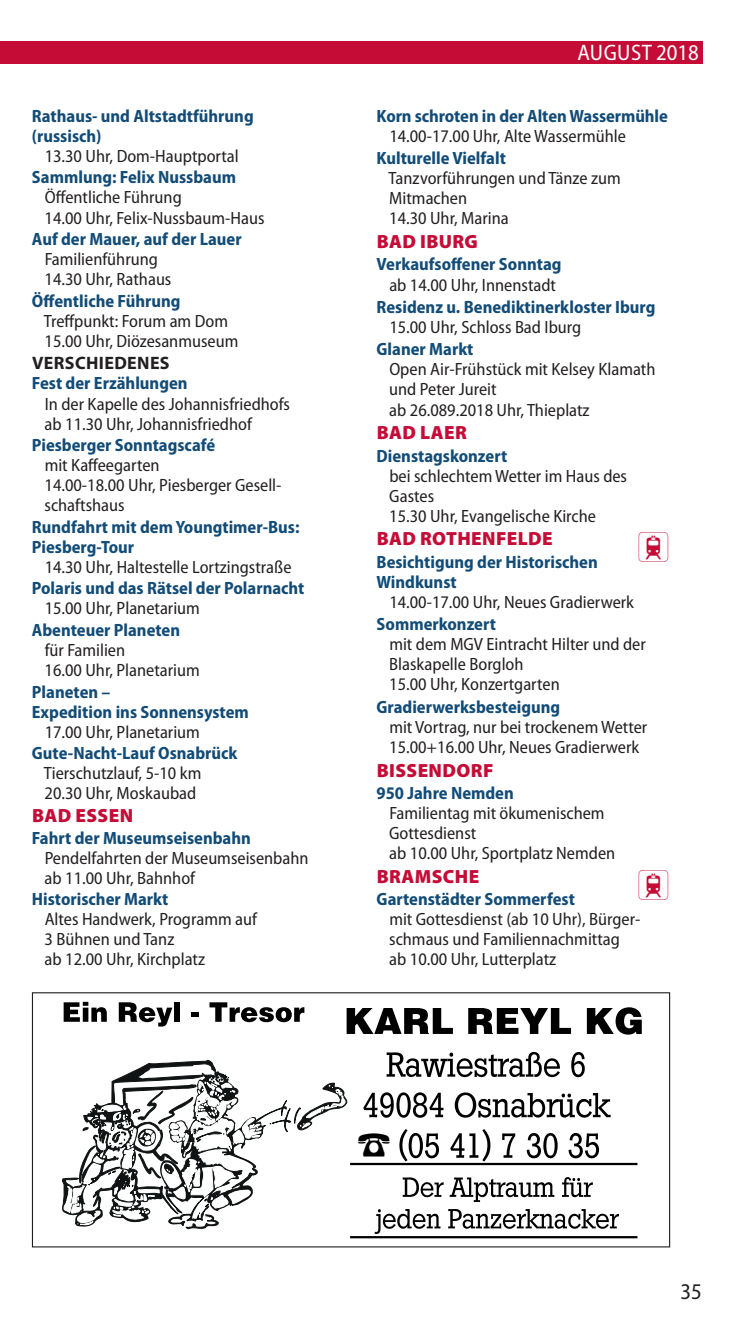
<style>
.page{position:relative;width:734px;height:1340px;background:#fff}
.page>*{position:absolute;margin:0;border:0;box-sizing:border-box;transform-origin:0 0}
.t1{font:31.5px "Communications P06";color:#c40c37}
.t2{font:semi-condensed 22.5px "Myriad Pro";letter-spacing:.01em;color:#fff}
.t3{font:semi-condensed 22.5px "Myriad Pro";color:#231f20}
.t4{font:900 19.12px "Myriad Pro";letter-spacing:.02em;color:#c40c37}
.t5{font:700 18px "Myriad Pro";letter-spacing:.02em;color:#231f20}
.t6{font:semi-condensed 17.78px/20px "Myriad Pro";color:#231f20}
.t7{font:700 semi-condensed 17.78px/20px "Myriad Pro";color:#124c77}
</style>
<div class="page">
<div style="left:0;top:41px;width:702px;height:23px;background:#c40c37"></div>
<div style="left:32px;top:992px;width:638px;height:255px;border:1px solid #231f20"></div>
<svg style="left:62px;top:1001px;width:580px;height:238px"></svg>
<svg style="left:358px;top:1133px;width:32px;height:23px"></svg>
<p class="t7" style="left:32px;top:107px;width:223px">Rathaus- und Altstadtführung (russisch)</p>
<p class="t6" style="left:45px;top:147px;width:195px">13.30 Uhr, Dom-Hauptportal</p>
<p class="t7" style="left:32px;top:169px;width:206px">Sammlung: Felix Nussbaum</p>
<p class="t6" style="left:45px;top:189px;width:221px">Öffentliche Führung<br>14.00 Uhr, Felix-Nussbaum-Haus</p>
<p class="t7" style="left:32px;top:230px;width:211px">Auf der Mauer, auf der Lauer</p>
<p class="t6" style="left:45px;top:251px;width:128px">Familienführung<br>14.30 Uhr, Rathaus</p>
<p class="t7" style="left:32px;top:292px;width:150px">Öffentliche Führung</p>
<p class="t6" style="left:44px;top:312px;width:196px">Treffpunkt: Forum am Dom<br>15.00 Uhr, Diözesanmuseum</p>
<p class="t5" style="left:32px;top:352px;width:139px">VERSCHIEDENES</p>
<p class="t7" style="left:32px;top:375px;width:157px">Fest der Erzählungen</p>
<p class="t6" style="left:45px;top:395px;width:247px">In der Kapelle des Johannisfriedhofs ab 11.30 Uhr, Johannisfriedhof</p>
<p class="t7" style="left:32px;top:436px;width:185px">Piesberger Sonntagscafé</p>
<p class="t6" style="left:45px;top:456px;width:238px">mit Kaffeegarten<br>14.00-18.00 Uhr, Piesberger Gesell&shy;schaftshaus</p>
<p class="t7" style="left:32px;top:518px;width:269px">Rundfahrt mit dem Youngtimer-Bus:<br>Piesberg-Tour</p>
<p class="t6" style="left:45px;top:558px;width:248px">14.30 Uhr, Haltestelle Lortzingstraße</p>
<p class="t7" style="left:32px;top:580px;width:274px">Polaris und das Rätsel der Polarnacht</p>
<p class="t6" style="left:45px;top:600px;width:157px">15.00 Uhr, Planetarium</p>
<p class="t7" style="left:32px;top:621px;width:150px">Abenteuer Planeten</p>
<p class="t6" style="left:45px;top:641px;width:157px">für Familien<br>16.00 Uhr, Planetarium</p>
<p class="t7" style="left:32px;top:683px;width:218px">Planeten –<br>Expedition ins Sonnensystem</p>
<p class="t6" style="left:45px;top:723px;width:157px">17.00 Uhr, Planetarium</p>
<p class="t7" style="left:32px;top:744px;width:207px">Gute-Nacht-Lauf Osnabrück</p>
<p class="t6" style="left:44px;top:764px;width:159px">Tierschutzlauf, 5-10 km<br>20.30 Uhr, Moskaubad</p>
<p class="t4" style="left:32px;top:804px;width:102px">BAD ESSEN</p>
<p class="t7" style="left:32px;top:829px;width:220px">Fahrt der Museumseisenbahn</p>
<p class="t6" style="left:45px;top:849px;width:265px">Pendelfahrten der Museumseisenbahn ab 11.00 Uhr, Bahnhof</p>
<p class="t7" style="left:32px;top:890px;width:138px">Historischer Markt</p>
<p class="t6" style="left:45px;top:910px;width:214px">Altes Handwerk, Programm auf<br>3 Bühnen und Tanz<br>ab 12.00 Uhr, Kirchplatz</p>
<p class="t2" style="left:577px;top:44px;width:123px">AUGUST 2018</p>
<p class="t7" style="left:376px;top:107px;width:293px">Korn schroten in der Alten Wasser mühle</p>
<p class="t6" style="left:389px;top:127px;width:238px">14.00-17.00 Uhr, Alte Wassermühle</p>
<p class="t7" style="left:376px;top:150px;width:131px">Kulturelle Vielfalt</p>
<p class="t6" style="left:388px;top:170px;width:233px">Tanzvorführungen und Tänze zum<br>Mitmachen<br>14.30 Uhr, Marina</p>
<p class="t4" style="left:376px;top:230px;width:103px">BAD IBURG</p>
<p class="t7" style="left:376px;top:256px;width:186px">Verkaufsoffener Sonntag</p>
<p class="t6" style="left:389px;top:276px;width:168px">ab 14.00 Uhr, Innenstadt</p>
<p class="t7" style="left:376px;top:298px;width:280px">Residenz u. Benediktinerkloster Iburg</p>
<p class="t6" style="left:389px;top:318px;width:193px">15.00 Uhr, Schloss Bad Iburg</p>
<p class="t7" style="left:376px;top:341px;width:98px">Glaner Markt</p>
<p class="t6" style="left:389px;top:361px;width:268px">Open Air-Frühstück mit Kelsey Klamath und Peter Jureit<br>ab 26.089.2018 Uhr, Thieplatz</p>
<p class="t4" style="left:376px;top:421px;width:92px">BAD LAER</p>
<p class="t7" style="left:376px;top:447px;width:132px">Dienstagskonzert</p>
<p class="t6" style="left:389px;top:467px;width:239px">bei schlechtem Wetter im Haus des<br>Gastes<br>15.30 Uhr, Evangelische Kirche</p>
<p class="t7" style="left:376px;top:553px;width:223px">Besichtigung der Historischen</p>
<p class="t4" style="left:376px;top:527px;width:177px">BAD ROTHENFELDE</p>
<h1 class="t1" style="left:636px;top:533px;width:35px">_</h1>
<p class="t7" style="left:376px;top:573px;width:82px">Windkunst</p>
<p class="t6" style="left:389px;top:593px;width:246px">14.00-17.00 Uhr, Neues Gradierwerk</p>
<p class="t7" style="left:376px;top:616px;width:121px">Sommerkonzert</p>
<p class="t6" style="left:389px;top:636px;width:258px">mit dem MGV Eintracht Hilter und der<br>Blaskapelle Borgloh<br>15.00 Uhr, Konzertgarten</p>
<p class="t7" style="left:376px;top:698px;width:185px">Gradierwerksbesteigung</p>
<p class="t6" style="left:389px;top:718px;width:259px">mit Vortrag, nur bei trockenem Wetter<br>15.00+16.00 Uhr, Neues Gradierwerk</p>
<p class="t4" style="left:376px;top:758px;width:118px">BISSENDORF</p>
<p class="t7" style="left:376px;top:784px;width:139px">950 Jahre Nemden</p>
<p class="t6" style="left:389px;top:804px;width:227px">Familientag mit ökumenischem<br>Gottesdienst<br>ab 10.00 Uhr, Sportplatz Nemden</p>
<p class="t7" style="left:376px;top:890px;width:200px">Gartenstädter Sommerfest</p>
<p class="t4" style="left:376px;top:865px;width:104px">BRAMSCHE</p>
<h1 class="t1" style="left:636px;top:870px;width:35px">_</h1>
<p class="t6" style="left:389px;top:910px;width:252px">mit Gottesdienst (ab 10 Uhr), Bürger&shy;schmaus und Familiennachmittag ab 10.00 Uhr, Lutterplatz</p>
<p class="t3" style="left:680px;top:1283px;width:23px">35</p>
</div>
